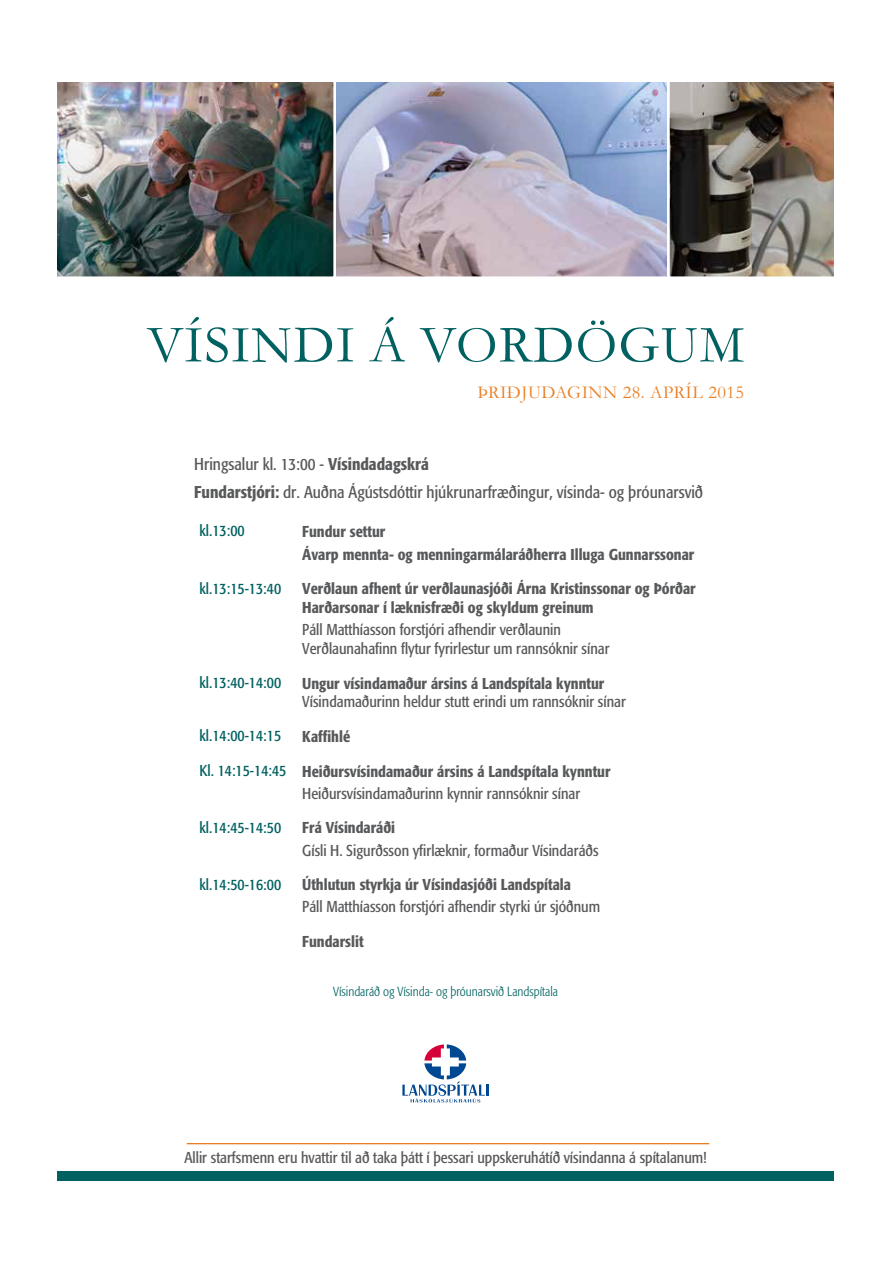
<style>
.page{position:relative;width:893px;height:1263px;background:#fff}
.page>*{position:absolute;margin:0;border:0;box-sizing:border-box;transform-origin:0 0}
.t1{font:53.1px "Garamond";letter-spacing:.025em;color:#016060}
.t2{font:18.3px "Garamond";letter-spacing:.025em;color:#e97f24}
.t3{font:condensed 16.95px/27.8px "Formata";color:#58595b}
.t4{font:500 condensed 15.6px/22.8px "Formata";color:#58595b}
.t5{font:condensed 15.6px/18.8px "Formata";color:#58595b}
.t6{font:condensed 15.6px "Formata";color:#016060}
.t7{font:300 condensed 13.05px "Formata";color:#016060}
.s1{font-weight:500}
.s2{font-weight:400;color:#016060}
.s3{font-weight:400}
</style>
<div class="page">
<svg style="left:336px;top:82px;width:331px;height:195px;background:#abaac2"></svg>
<div style="left:57px;top:1171px;width:777px;height:9px;background:#016060"></div>
<svg style="left:402px;top:1044px;width:87px;height:58px"></svg>
<img style="left:57px;top:82px;width:277px;height:195px">
<hr style="left:187px;top:1143px;width:522px;height:1px;background:#e97f24">
<svg style="left:669px;top:82px;width:165px;height:195px;background:#6f655a"></svg>
<h1 class="t1" style="left:147px;top:309px;width:598px">VÍSINDI Á VORDÖGUM</h1>
<p class="t2" style="left:477px;top:379px;width:268px">ÞRIÐJUDAGINN 28. APRÍL 2015</p>
<p class="t3" style="left:194px;top:450px;width:510px">Hringsalur kl. 13:00 - <span class="s1">Vísindadagskrá<br>Fundarstjóri:</span> dr. Auðna Ágústsdóttir hjúkrunarfræðingur, vísinda- og þróunarsvið</p>
<p class="t6" style="left:199px;top:521px;width:47px">kl.13:00</p>
<p class="t4" style="left:302px;top:520px;width:394px">Fundur settur<br>Ávarp mennta- og menningarmálaráðherra Illuga Gunnarssonar</p>
<p class="t6" style="left:199px;top:579px;width:83px">kl.13:15-13:40</p>
<p class="t4" style="left:302px;top:579px;width:395px;line-height:18.8px">Verðlaun afhent úr verðlaunasjóði Árna Kristinssonar og Þórðar<br>Harðarsonar í læknisfræði og skyldum greinum</p>
<p class="t5" style="left:302px;top:620px;width:309px">Páll Matthíasson forstjóri afhendir verðlaunin<br>Verðlaunahafinn flytur fyrirlestur um rannsóknir sínar</p>
<p class="t6" style="left:199px;top:673px;width:83px">kl.13:40-14:00</p>
<p class="t4" style="left:302px;top:672px;width:304px">Ungur vísindamaður ársins á Landspítala kynntur</p>
<p class="t5" style="left:302px;top:693px;width:325px">Vísindamaðurinn heldur stutt erindi um rannsóknir sínar</p>
<p class="t6" style="left:199px;top:727px;width:83px">kl.14:00-14:15</p>
<p class="t4" style="left:302px;top:725px;width:49px">Kaffihlé</p>
<p class="t4" style="left:302px;top:760px;width:310px;line-height:22.2px;text-indent:-103px"><span class="s2">Kl. 14:15-14:45</span> Heiðursvísindamaður ársins á Landspítala kynntur<br><span class="s3">Heiðursvísindamaðurinn kynnir rannsóknir sínar</span></p>
<p class="t6" style="left:199px;top:818px;width:83px">kl.14:45-14:50</p>
<p class="t4" style="left:302px;top:816px;width:94px">Frá Vísindaráði</p>
<p class="t5" style="left:302px;top:841px;width:298px">Gísli H. Sigurðsson yfirlæknir, formaður Vísindaráðs</p>
<p class="t6" style="left:199px;top:875px;width:83px">kl.14:50-16:00</p>
<p class="t4" style="left:302px;top:873px;width:270px">Úthlutun styrkja úr Vísindasjóði Landspítala</p>
<p class="t5" style="left:302px;top:898px;width:299px">Páll Matthíasson forstjóri afhendir styrki úr sjóðnum</p>
<p class="t4" style="left:302px;top:930px;width:63px">Fundarslit</p>
<p class="t7" style="left:333px;top:984px;width:226px">Vísindaráð og Vísinda- og þróunarsvið Landspítala</p>
<p class="t5" style="left:184px;top:1148px;width:524px">Allir starfsmenn eru hvattir til að taka þátt í þessari uppskeruhátíð vísindanna á spítalanum!</p>
</div>
